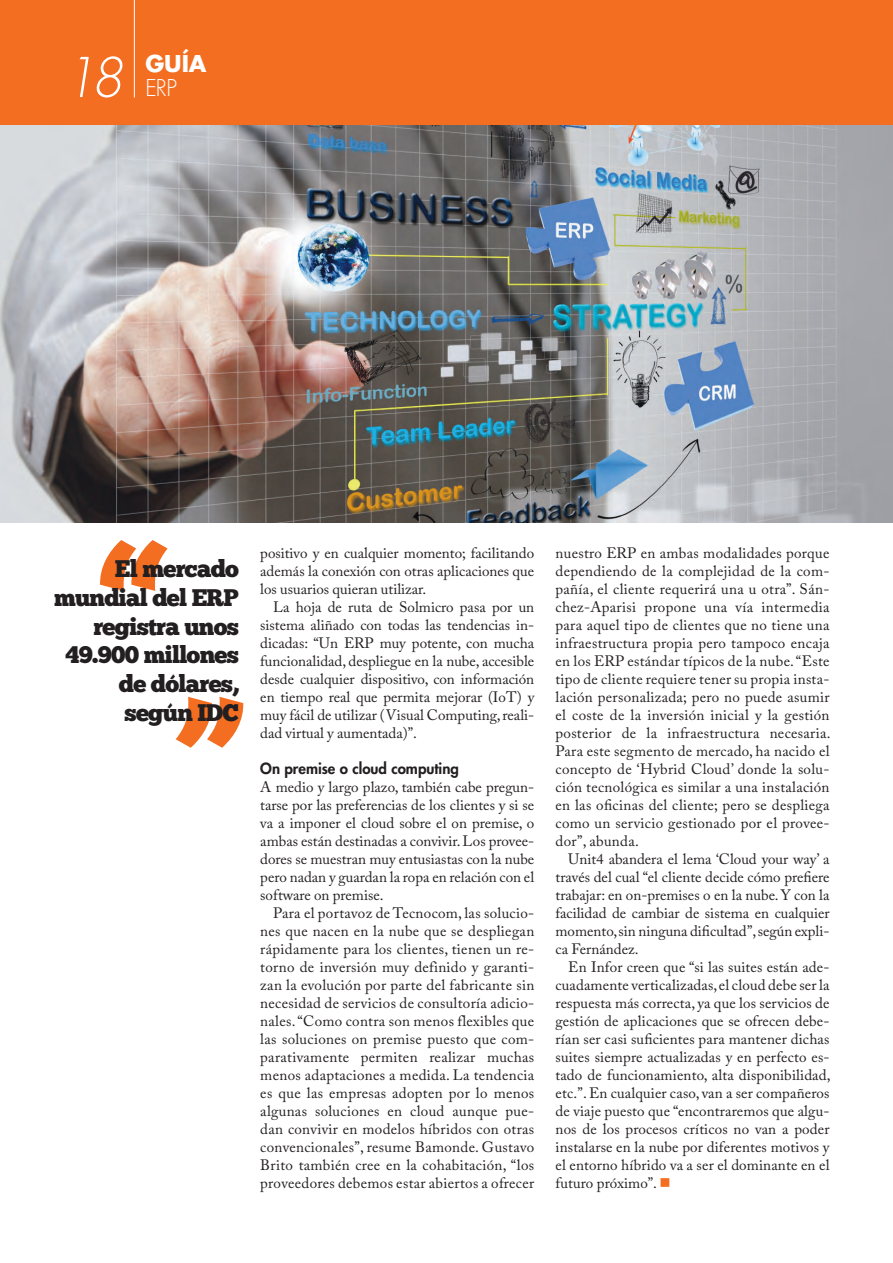
<style>
.page{position:relative;width:893px;height:1263px;background:#fff}
.page>*{position:absolute;margin:0;border:0;box-sizing:border-box;transform-origin:0 0}
.t1{font:italic 300 53.25px "Futura Std";color:#fff}
.t2{font:24px/28.8px "Chunk Five";letter-spacing:-.03em;color:#231f20;text-align:right}
.t3{font:700 22.5px "Futura Std";color:#fff}
.t4{font:300 22.5px "Futura Std";color:#fff}
.t5{font:15px/18px "Adobe Caslon Pro";color:#231f20;text-align:justify}
.t6{font:800 15px "Futura Std";color:#231f20}
.s1{color:#f36e21}
</style>
<div class="page">
<div style="left:0;top:0;width:892px;height:126px;background:#f36e21"></div>
<hr style="left:134px;top:0;width:1px;height:97px;background:#fff">
<img style="left:0;top:125px;width:892px;height:397px">
<svg style="left:176px;top:696px;width:68px;height:51px"></svg>
<svg style="left:100px;top:540px;width:67px;height:51px"></svg>
<h1 class="t1" style="left:63px;top:45px;width:61px">18</h1>
<h3 class="t3" style="left:145px;top:48px;width:62px">GUÍA</h3>
<h3 class="t4" style="left:145px;top:74px;width:33px">ERP</h3>
<h2 class="t2" style="left:54px;top:554px;width:186px">El mercado mundial del ERP registra unos<br>49.900 millones de dólares, según IDC</h2>
<p class="t5" style="left:260px;top:543px;width:275px">positivo y en cualquier momento; facilitando además la conexión con otras aplicaciones que los usuarios quieran utilizar.</p>
<p class="t5" style="left:260px;top:597px;width:275px;text-indent:13px">La hoja de ruta de Solmicro pasa por un sistema aliñado con todas las tendencias in&shy;dicadas: “Un ERP muy potente, con mucha funcionalidad, despliegue en la nube, accesible desde cualquier dispositivo, con información en tiempo real que permita mejorar (IoT) y muy fácil de utilizar (Visual Computing, reali&shy;dad virtual y aumentada)”.</p>
<p class="t6" style="left:260px;top:759px;width:200px">On premise o cloud computing</p>
<p class="t5" style="left:260px;top:777px;width:275px">A medio y largo plazo, también cabe pregun&shy;tarse por las preferencias de los clientes y si se va a imponer el cloud sobre el on premise, o ambas están destinadas a convivir. Los provee&shy;dores se muestran muy entusiastas con la nube pero nadan y guardan la ropa en relación con el software on premise.</p>
<p class="t5" style="left:260px;top:903px;width:275px;text-indent:13px">Para el portavoz de Tecnocom, las solucio&shy;nes que nacen en la nube que se despliegan rápidamente para los clientes, tienen un re&shy;torno de inversión muy definido y garanti&shy;zan la evolución por parte del fabricante sin necesidad de servicios de consultoría adicio&shy;nales. “Como contra son menos flexibles que las soluciones on premise puesto que com&shy;parativamente permiten realizar muchas menos adaptaciones a medida. La tendencia es que las empresas adopten por lo menos algunas soluciones en cloud aunque pue&shy;dan convivir en modelos híbridos con otras convencionales”, resume Bamonde. Gustavo Brito también cree en la cohabitación, “los proveedores debemos estar abiertos a ofrecer</p>
<p class="t5" style="left:555px;top:543px;width:276px">nuestro ERP en ambas modalidades porque dependiendo de la complejidad de la com&shy;pañía, el cliente requerirá una u otra”. Sán&shy;chez-Aparisi propone una vía intermedia para aquel tipo de clientes que no tiene una infraestructura propia pero tampoco encaja en los ERP estándar típicos de la nube. “Este tipo de cliente requiere tener su propia insta&shy;lación personalizada; pero no puede asumir el coste de la inversión inicial y la gestión posterior de la infraestructura necesaria.<br>Para este segmento de mercado, ha nacido el concepto de ‘Hybrid Cloud’ donde la solu&shy;ción tecnológica es similar a una instalación en las oficinas del cliente; pero se despliega como un servicio gestionado por el provee&shy;dor”, abunda.</p>
<p class="t5" style="left:555px;top:849px;width:275px;text-indent:13px">Unit4 abandera el lema ‘Cloud your way’ a través del cual “el cliente decide cómo prefiere trabajar: en on-premises o en la nube. Y con la facilidad de cambiar de sistema en cualquier momento, sin ninguna dificultad”, según expli&shy;ca Fernández.</p>
<p class="t5" style="left:555px;top:957px;width:276px;text-indent:13px">En Infor creen que “si las suites están ade&shy;cuadamente verticalizadas, el cloud debe ser la respuesta más correcta, ya que los servicios de gestión de aplicaciones que se ofrecen debe&shy;rían ser casi suficientes para mantener dichas suites siempre actualizadas y en perfecto es&shy;tado de funcionamiento, alta disponibilidad, etc.”. En cualquier caso, van a ser compañeros de viaje puesto que “encontraremos que algu&shy;nos de los procesos críticos no van a poder instalarse en la nube por diferentes motivos y el entorno híbrido va a ser el dominante en el futuro próximo”. <span class="s1">■</span></p>
</div>
